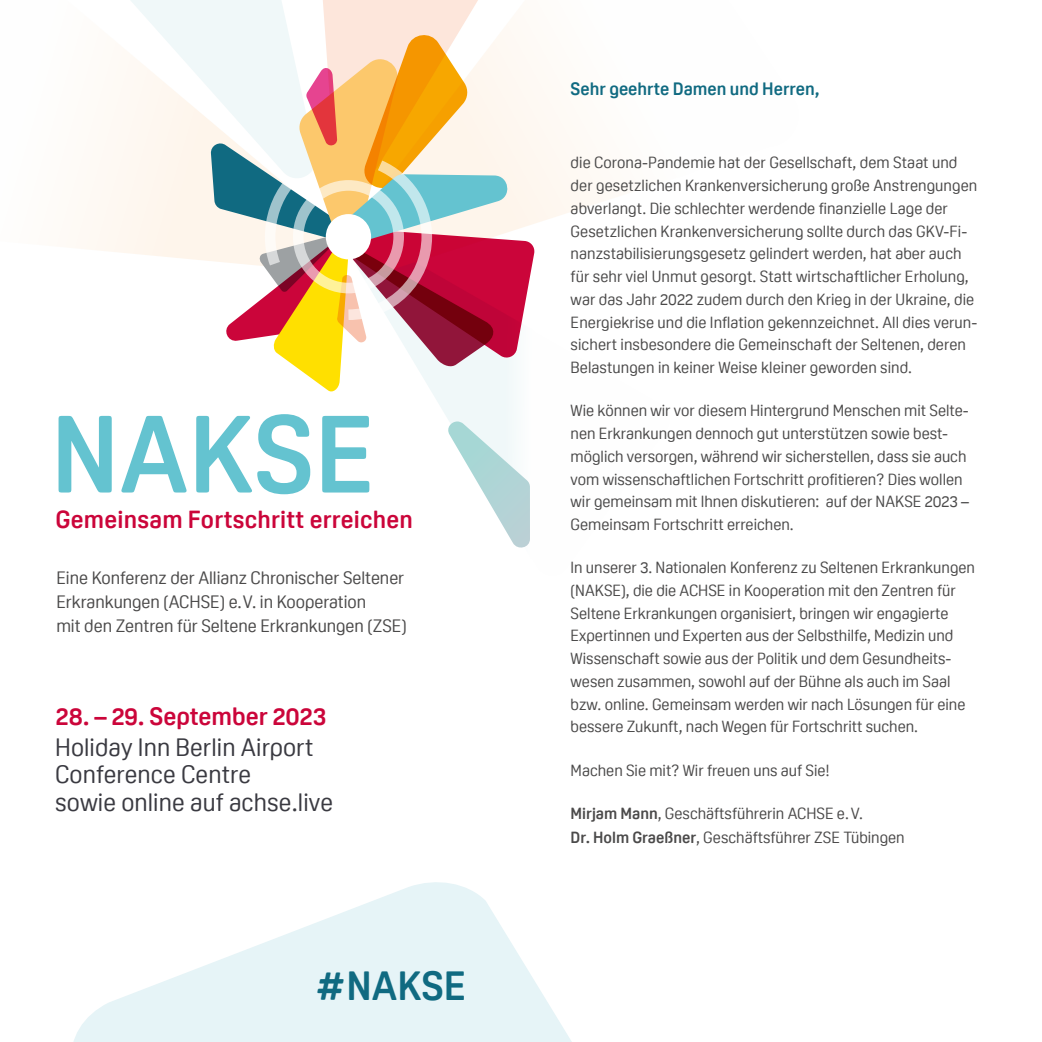
<style>
.page{position:relative;width:1042px;height:1042px;background:#fff}
.page>*{position:absolute;margin:0;border:0;box-sizing:border-box;transform-origin:0 0}
.t1{font:700 107.62px "Oscine";color:#64c3d0}
.t2{font:700 39.73px "Oscine";color:#106a81}
.t3{font:24.5px/31.2px "Oscine";letter-spacing:.005em;color:#3a3a41}
.t4{font:700 24.15px "Oscine";letter-spacing:.01em;color:#cb053a}
.t5{font:17.5px/24.2px "Oscine";color:#4b4a4a}
.t6{font:700 17.5px "Oscine";color:#106a81}
.t7{font:15.75px/22.8px "Oscine";color:#4b4a4a}
.s1{font-weight:700;color:#cb053a}
.s2{font-style:italic;font-size:47.25px}
.s3{font-weight:700}
</style>
<div class="page">
<svg style="left:433px;top:394px;width:81px;height:27px;fill:#f0f8f9"></svg>
<svg style="left:448px;top:421px;width:82px;height:127px"></svg>
<svg style="left:535px;top:112px;width:69px;height:111px;fill:#fef9f4"></svg>
<svg style="left:75px;top:186px;width:135px;height:75px;fill:#fef7ef"></svg>
<svg style="left:93px;top:0;width:195px;height:186px;fill:#fef8f6"></svg>
<svg style="left:323px;top:0;width:232px;height:188px"></svg>
<svg style="left:73px;top:882px;width:499px;height:160px;fill:#e6f4f7"></svg>
<svg style="left:210px;top:31px;width:325px;height:363px"></svg>
<p class="t1" style="left:51px;top:394px;width:326px">NAKSE</p>
<p class="t4" style="left:55px;top:505px;width:359px">Gemeinsam Fortschritt erreichen</p>
<p class="t5" style="left:56px;top:565px;width:352px">Eine Konferenz der Allianz Chronischer Seltener<br>Erkrankungen (ACHSE) e. V. in Kooperation<br>mit den Zentren für Seltene Erkrankungen (ZSE)</p>
<p class="t3" style="left:55px;top:700px;width:273px"><span class="s1">28. – 29. September 2023<br></span>Holiday Inn Berlin Airport</p>
<p class="t3" style="left:55px;top:761px;width:279px;line-height:27.5px">Conference Centre<br>sowie online auf achse.live</p>
<h2 class="t2" style="left:317px;top:963px;width:151px"><span class="s2">#</span> NAKSE</h2>
<p class="t6" style="left:570px;top:78px;width:250px">Sehr geehrte Damen und Herren,</p>
<p class="t7" style="left:570px;top:151px;width:408px">die Corona-Pandemie hat der Gesellschaft, dem Staat und der gesetzlichen Krankenversicherung große Anstrengungen abverlangt. Die schlechter werdende finanzielle Lage der</p>
<p class="t7" style="left:570px;top:242px;width:408px">nanzstabilisierungsgesetz gelindert werden, hat aber auch für sehr viel Unmut gesorgt. Statt wirtschaftlicher Erholung, war das Jahr 2022 zudem durch den Krieg in der Ukraine, die Energiekrise und die Inflation gekennzeichnet. All dies verun&shy;sichert insbesondere die Gemeinschaft der Seltenen, deren Belastungen in keiner Weise kleiner geworden sind.</p>
<p class="t7" style="left:570px;top:399px;width:400px">Wie können wir vor diesem Hintergrund Menschen mit Selte&shy;nen Erkrankungen dennoch gut unterstützen sowie best&shy;möglich versorgen, während wir sicherstellen, dass sie auch vom wissenschaftlichen Fortschritt profitieren? Dies wollen wir gemeinsam mit Ihnen diskutieren: auf der NAKSE 2023 – Gemeinsam Fortschritt erreichen.</p>
<p class="t7" style="left:570px;top:556px;width:406px">In unserer 3. Nationalen Konferenz zu Seltenen Erkrankungen (NAKSE), die die ACHSE in Kooperation mit den Zentren für Seltene Erkrankungen organisiert, bringen wir engagierte Expertinnen und Experten aus der Selbsthilfe, Medizin und Wissenschaft sowie aus der Politik und dem Gesundheits&shy;wesen zusammen, sowohl auf der Bühne als auch im Saal bzw. online. Gemeinsam werden wir nach Lösungen für eine bessere Zukunft, nach Wegen für Fortschritt suchen.</p>
<p class="t7" style="left:570px;top:759px;width:261px">Machen Sie mit? Wir freuen uns auf Sie!</p>
<p class="t7" style="left:570px;top:802px;width:294px"><span class="s3">Mirjam Mann</span>, Geschäftsführerin ACHSE e. V.</p>
<p class="t7" style="left:570px;top:826px;width:336px"><span class="s3">Dr. Holm Graeßner</span>, Geschäftsführer ZSE Tübingen</p>
<p class="t7" style="left:570px;top:220px;width:398px">Gesetzlichen Krankenversicherung sollte durch das GKV-Fi-</p>
</div>
